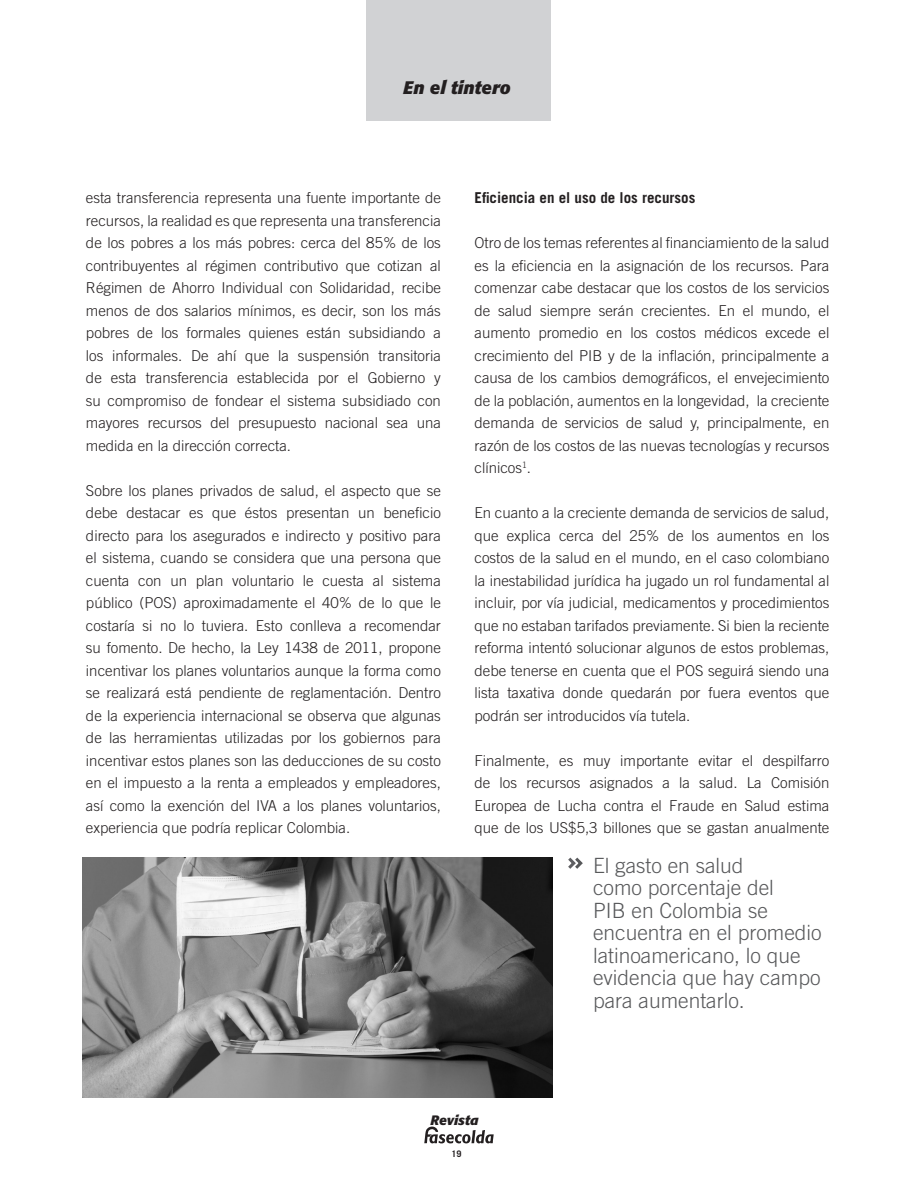
<style>
.page{position:relative;width:918px;height:1188px;background:#fff}
.page>*{position:absolute;margin:0;border:0;box-sizing:border-box;transform-origin:0 0}
.t1{font:300 21px/22.5px "Trade Gothic LT Std";color:#57585a}
.t2{font:italic 700 18px "Formata";color:#231f20}
.t3{font:300 15px/22.5px "Trade Gothic LT Std";color:#231f20;text-align:justify}
.t4{font:700 15px "Trade Gothic LT Std";color:#231f20}
.t5{font:italic 700 13.5px "Formata";color:#231f20}
.t6{font:700 9px "Trade Gothic LT Std";color:#231f20}
</style>
<div class="page">
<div style="left:367px;top:0;width:184px;height:120px;background:#d1d2d4"></div>
<svg style="left:424px;top:1126px;width:70px;height:17px"></svg>
<svg style="left:568px;top:857px;width:15px;height:12px"></svg>
<img style="left:83px;top:858px;width:470px;height:239px">
<p class="t2" style="left:403px;top:76px;width:109px">En el tintero</p>
<p class="t3" style="left:86px;top:186px;width:356px">esta transferencia representa una fuente importante de recursos, la realidad es que representa una transferencia de los pobres a los más pobres: cerca del 85% de los contribuyentes al régimen contributivo que cotizan al Régimen de Ahorro Individual con Solidaridad, recibe menos de dos salarios mínimos, es decir, son los más pobres de los formales quienes están subsidiando a los informales. De ahí que la suspensión transitoria de esta transferencia establecida por el Gobierno y su compromiso de fondear el sistema subsidiado con mayores recursos del presupuesto nacional sea una medida en la dirección correcta.</p>
<p class="t3" style="left:86px;top:479px;width:356px">Sobre los planes privados de salud, el aspecto que se debe destacar es que éstos presentan un beneficio directo para los asegurados e indirecto y positivo para el sistema, cuando se considera que una persona que cuenta con un plan voluntario le cuesta al sistema público (POS) aproximadamente el 40% de lo que le costaría si no lo tuviera. Esto conlleva a recomendar su fomento. De hecho, la Ley 1438 de 2011, propone incentivar los planes voluntarios aunque la forma como se realizará está pendiente de reglamentación. Dentro de la experiencia internacional se observa que algunas de las herramientas utilizadas por los gobiernos para incentivar estos planes son las deducciones de su costo en el impuesto a la renta a empleados y empleadores, así como la exención del IVA a los planes voluntarios, experiencia que podría replicar Colombia.</p>
<p class="t4" style="left:475px;top:188px;width:222px">Eficiencia en el uso de los recursos</p>
<p class="t3" style="left:475px;top:231px;width:356px">Otro de los temas referentes al financiamiento de la salud es la eficiencia en la asignación de los recursos. Para comenzar cabe destacar que los costos de los servicios de salud siempre serán crecientes. En el mundo, el aumento promedio en los costos médicos excede el crecimiento del PIB y de la inflación, principalmente a causa de los cambios demográficos, el envejecimiento de la población, aumentos en la longevidad, la creciente demanda de servicios de salud y, principalmente, en razón de los costos de las nuevas tecnologías y recursos clínicos<sup>1</sup>.</p>
<p class="t3" style="left:475px;top:501px;width:356px">En cuanto a la creciente demanda de servicios de salud, que explica cerca del 25% de los aumentos en los costos de la salud en el mundo, en el caso colombiano la inestabilidad jurídica ha jugado un rol fundamental al incluir, por vía judicial, medicamentos y procedimientos que no estaban tarifados previamente. Si bien la reciente reforma intentó solucionar algunos de estos problemas, debe tenerse en cuenta que el POS seguirá siendo una lista taxativa donde quedarán por fuera eventos que podrán ser introducidos vía tutela.</p>
<p class="t3" style="left:475px;top:749px;width:356px">Finalmente, es muy importante evitar el despilfarro de los recursos asignados a la salud. La Comisión Europea de Lucha contra el Fraude en Salud estima que de los US$5,3 billones que se gastan anualmente</p>
<p class="t1" style="left:593px;top:854px;width:230px">El gasto en salud<br>como porcentaje del<br>PIB en Colombia se encuentra en el promedio latinoamericano, lo que evidencia que hay campo para aumentarlo.</p>
<p class="t5" style="left:430px;top:1112px;width:50px">Revista</p>
<p class="t6" style="left:452px;top:1149px;width:12px">19</p>
</div>
